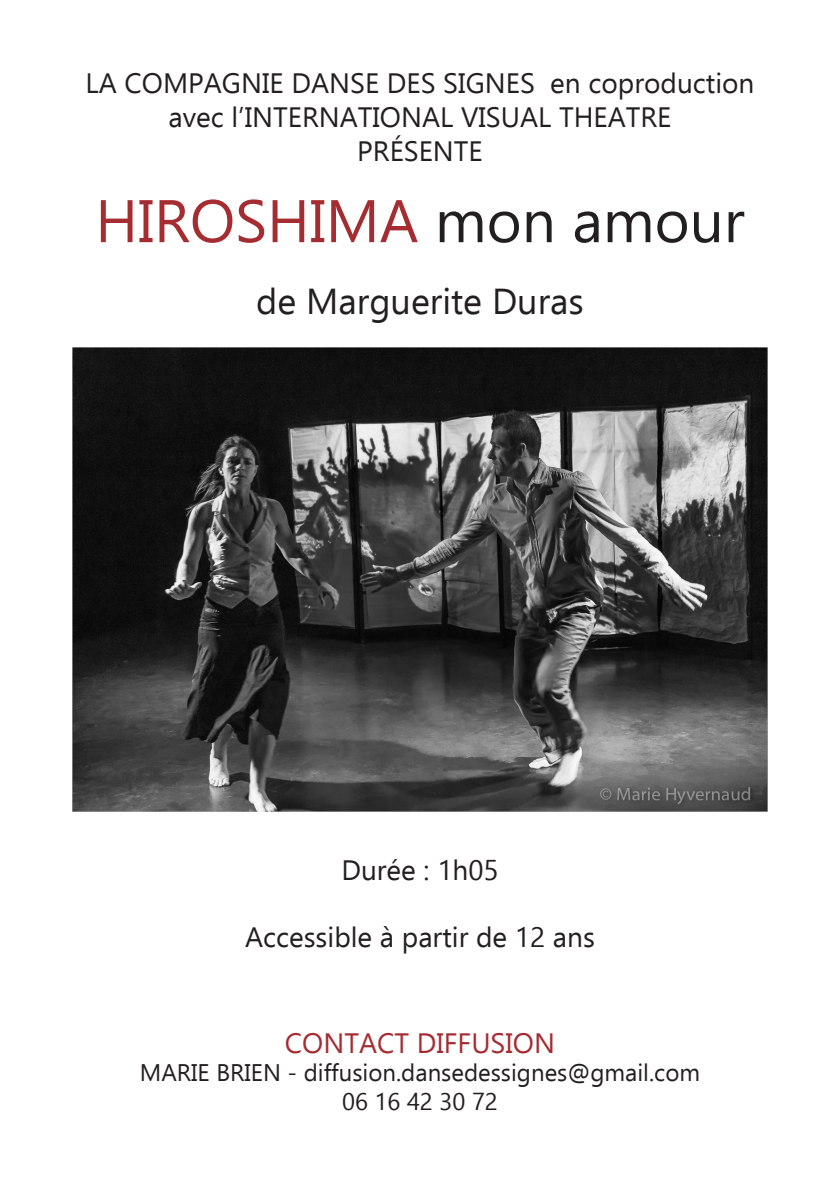
<style>
.page{position:relative;width:840px;height:1191px;background:#fff}
.page>*{position:absolute;margin:0;border:0;box-sizing:border-box;transform-origin:0 0}
.t1{font:60px "Ebrima";color:#a52c31}
.t2{font:36px "Ebrima";color:#231f20}
.t3{font:28px/33.6px "Ebrima";color:#231f20;text-align:center}
.t4{font:28px "Ebrima";color:#a52c31}
.t5{font:24px "Ebrima";color:#231f20}
.s1{color:#231f20}
</style>
<div class="page">
<img style="left:72px;top:347px;width:695px;height:464px">
<p class="t3" style="left:85px;top:66px;width:670px">LA COMPAGNIE DANSE DES SIGNES en coproduction avec l’INTERNATIONAL VISUAL THEATRE</p>
<p class="t3" style="left:357px;top:133px;width:127px">PRÉSENTE</p>
<p class="t1" style="left:95px;top:178px;width:650px">HIROSHIMA <span class="s1">mon amour</span></p>
<p class="t2" style="left:256px;top:276px;width:329px">de Marguerite Duras</p>
<p class="t3" style="left:341px;top:852px;width:159px">Durée : 1h05</p>
<p class="t3" style="left:245px;top:919px;width:351px">Accessible à partir de 12 ans</p>
<p class="t4" style="left:285px;top:1022px;width:271px">CONTACT DIFFUSION</p>
<p class="t5" style="left:140px;top:1055px;width:561px">MARIE BRIEN - diffusion.dansedessignes@gmail.com</p>
<p class="t5" style="left:342px;top:1084px;width:157px">06 16 42 30 72</p>
</div>
